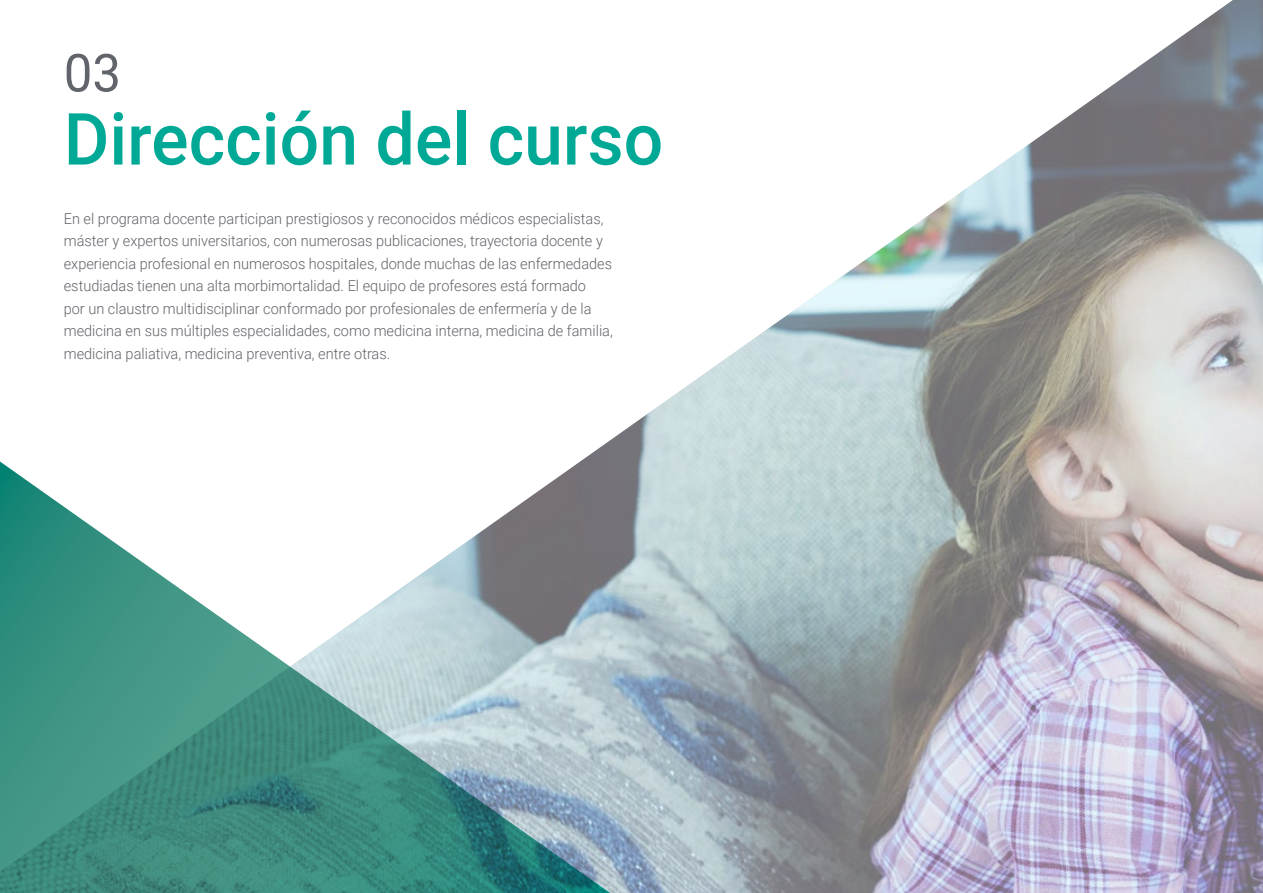
<style>
.page{position:relative;width:1263px;height:893px;background:#fff}
.page>*{position:absolute;margin:0;border:0;box-sizing:border-box;transform-origin:0 0}
.t1{font:500 72px "Roboto";color:#00a996}
.t2{font:52.5px "Roboto";color:#61646a}
.t3{font:300 15px/22.5px "Roboto";color:#61646a}
</style>
<div class="page">
<img style="left:602px;top:0;width:661px;height:893px">
<svg style="left:0;top:446px;width:640px;height:447px"></svg>
<h2 class="t2" style="left:64px;top:36px;width:59px">03</h2>
<h1 class="t1" style="left:64px;top:89px;width:601px">Dirección del curso</h1>
<p class="t3" style="left:64px;top:207px;width:550px">En el programa docente participan prestigiosos y reconocidos médicos especialistas, máster y expertos universitarios, con numerosas publicaciones, trayectoria docente y experiencia profesional en numerosos hospitales, donde muchas de las enfermedades estudiadas tienen una alta morbimortalidad. El equipo de profesores está formado<br>por un claustro multidisciplinar conformado por profesionales de enfermería y de la medicina en sus múltiples especialidades, como medicina interna, medicina de familia, medicina paliativa, medicina preventiva, entre otras.</p>
</div>
